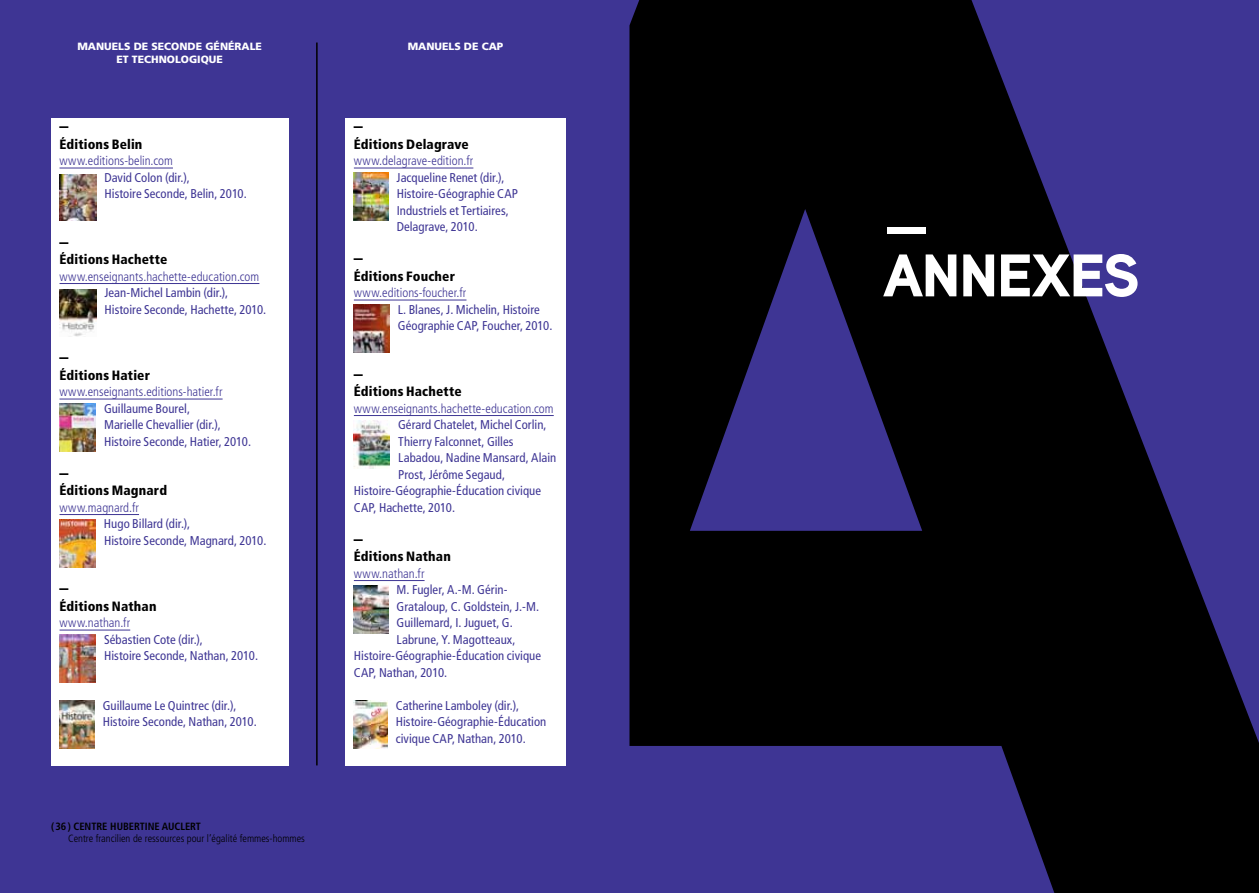
<style>
.page{position:relative;width:1259px;height:893px;background:#fff}
.page>*{position:absolute;margin:0;border:0;box-sizing:border-box;transform-origin:0 0}
.t1{font:900 60px/49.5px "Aaux Pro OT";letter-spacing:-.025em;color:#fff}
.t2{font:700 18px "Frutiger LT Std";color:#000}
.t3{font:900 condensed 13.5px "Frutiger LT Std";letter-spacing:.01em;color:#000}
.t4{font:condensed 12.75px/16.5px "Frutiger LT Std";color:#3e3594}
.t5{font:300 condensed 12.75px "Frutiger LT Std";color:#3e3594}
.t6{font:300 condensed 10.5px "Frutiger LT Std";color:#000}
.t7{font:900 10.5px/12.6px "Frutiger LT Std";color:#fff;text-align:center}
.t8{font:700 condensed 10.5px "Frutiger LT Std";color:#000}
</style>
<div class="page">
<div style="left:0;top:0;width:629px;height:893px;background:#3e3594"></div>
<div style="left:51px;top:118px;width:237px;height:647px;background:#fff"></div>
<hr style="left:60px;top:168px;width:113px;height:1px;background:#3e3594">
<hr style="left:60px;top:283px;width:199px;height:1px;background:#3e3594">
<hr style="left:60px;top:399px;width:163px;height:1px;background:#3e3594">
<hr style="left:60px;top:514px;width:79px;height:1px;background:#3e3594">
<hr style="left:60px;top:630px;width:70px;height:1px;background:#3e3594">
<img style="left:60px;top:174px;width:36px;height:47px">
<img style="left:60px;top:289px;width:36px;height:47px">
<img style="left:60px;top:404px;width:36px;height:48px">
<img style="left:60px;top:519px;width:35px;height:48px">
<img style="left:60px;top:635px;width:36px;height:48px">
<img style="left:60px;top:701px;width:34px;height:48px">
<div style="left:345px;top:118px;width:221px;height:647px;background:#fff"></div>
<hr style="left:354px;top:168px;width:119px;height:1px;background:#3e3594">
<hr style="left:354px;top:300px;width:112px;height:1px;background:#3e3594">
<hr style="left:354px;top:415px;width:200px;height:1px;background:#3e3594">
<hr style="left:354px;top:580px;width:70px;height:1px;background:#3e3594">
<img style="left:354px;top:173px;width:34px;height:48px">
<img style="left:354px;top:305px;width:35px;height:48px">
<img style="left:354px;top:420px;width:36px;height:48px">
<img style="left:354px;top:585px;width:34px;height:48px">
<img style="left:354px;top:701px;width:33px;height:48px">
<hr style="left:316px;top:43px;width:2px;height:722px;background:#000">
<svg style="left:629px;top:0;width:630px;height:893px;fill:#000"></svg>
<p class="t7" style="left:77px;top:40px;width:186px">MANUELS DE SECONDE GÉNÉRALE<br>ET TECHNOLOGIQUE</p>
<p class="t7" style="left:408px;top:40px;width:83px">MANUELS DE CAP</p>
<h2 class="t2" style="left:60px;top:115px;width:10px">–</h2>
<p class="t3" style="left:60px;top:136px;width:84px">Éditions Belin</p>
<p class="t5" style="left:60px;top:153px;width:115px">www.editions-belin.com</p>
<p class="t4" style="left:104px;top:169px;width:144px">David Colon (dir.),<br>Histoire Seconde, Belin, 2010.</p>
<h2 class="t2" style="left:60px;top:231px;width:10px">–</h2>
<p class="t3" style="left:60px;top:251px;width:109px">Éditions Hachette</p>
<p class="t5" style="left:60px;top:269px;width:201px">www.enseignants.hachette-education.com</p>
<p class="t4" style="left:104px;top:284px;width:163px">Jean-Michel Lambin (dir.),<br>Histoire Seconde, Hachette, 2010.</p>
<h2 class="t2" style="left:60px;top:346px;width:10px">–</h2>
<p class="t3" style="left:60px;top:367px;width:92px">Éditions Hatier</p>
<p class="t5" style="left:60px;top:384px;width:164px">www.enseignants.editions-hatier.fr</p>
<p class="t4" style="left:104px;top:400px;width:149px">Guillaume Bourel,<br>Marielle Chevallier (dir.),<br>Histoire Seconde, Hatier, 2010.</p>
<h2 class="t2" style="left:60px;top:462px;width:10px">–</h2>
<p class="t3" style="left:60px;top:482px;width:109px">Éditions Magnard</p>
<p class="t5" style="left:60px;top:500px;width:81px">www.magnard.fr</p>
<p class="t4" style="left:104px;top:515px;width:164px">Hugo Billard (dir.),<br>Histoire Seconde, Magnard, 2010.</p>
<h2 class="t2" style="left:60px;top:577px;width:10px">–</h2>
<p class="t3" style="left:60px;top:598px;width:98px">Éditions Nathan</p>
<p class="t5" style="left:60px;top:615px;width:72px">www.nathan.fr</p>
<p class="t4" style="left:104px;top:631px;width:156px">Sébastien Cote (dir.),<br>Histoire Seconde, Nathan, 2010.</p>
<p class="t4" style="left:103px;top:697px;width:156px">Guillaume Le Quintrec (dir.),<br>Histoire Seconde, Nathan, 2010.</p>
<p class="t8" style="left:51px;top:820px;width:151px">(36) CENTRE HUBERTINE AUCLERT</p>
<p class="t6" style="left:68px;top:832px;width:238px">Centre francilien de ressources pour l’égalité femmes-hommes</p>
<h2 class="t2" style="left:354px;top:115px;width:10px">–</h2>
<p class="t3" style="left:354px;top:136px;width:116px">Éditions Delagrave</p>
<p class="t5" style="left:354px;top:153px;width:121px">www.delagrave-edition.fr</p>
<p class="t4" style="left:397px;top:169px;width:123px">Jacqueline Renet (dir.),<br>Histoire-Géographie CAP<br>Industriels et Tertiaires,<br>Delagrave, 2010.</p>
<h2 class="t2" style="left:354px;top:247px;width:10px">–</h2>
<p class="t3" style="left:354px;top:268px;width:103px">Éditions Foucher</p>
<p class="t5" style="left:354px;top:285px;width:114px">www.editions-foucher.fr</p>
<p class="t4" style="left:398px;top:301px;width:156px">L. Blanes, J. Michelin, Histoire<br>Géographie CAP, Foucher, 2010.</p>
<h2 class="t2" style="left:354px;top:363px;width:10px">–</h2>
<p class="t3" style="left:354px;top:383px;width:109px">Éditions Hachette</p>
<p class="t5" style="left:354px;top:401px;width:201px">www.enseignants.hachette-education.com</p>
<p class="t4" style="left:398px;top:416px;width:150px">Gérard Chatelet, Michel Corlin,</p>
<p class="t4" style="left:398px;top:433px;width:117px">Thierry Falconnet, Gilles</p>
<p class="t4" style="left:398px;top:449px;width:160px">Labadou, Nadine Mansard, Alain</p>
<p class="t4" style="left:398px;top:466px;width:108px">Prost, Jérôme Segaud,</p>
<p class="t4" style="left:354px;top:482px;width:189px">Histoire-Géographie-éducation civique</p>
<p class="t4" style="left:354px;top:499px;width:103px">CAP, Hachette, 2010.</p>
<h2 class="t2" style="left:354px;top:528px;width:10px">–</h2>
<p class="t3" style="left:354px;top:548px;width:98px">Éditions Nathan</p>
<p class="t5" style="left:354px;top:566px;width:72px">www.nathan.fr</p>
<p class="t4" style="left:396px;top:581px;width:113px">M. Fugler, A.-M. Gérin-</p>
<p class="t4" style="left:397px;top:598px;width:144px">Grataloup, C. Goldstein, J.-M.</p>
<p class="t4" style="left:397px;top:614px;width:118px">Guillemard, I. Juguet, G.</p>
<p class="t4" style="left:397px;top:631px;width:121px">Labrune, Y. Magotteaux,</p>
<p class="t4" style="left:354px;top:647px;width:189px">Histoire-Géographie-Éducation civique</p>
<p class="t4" style="left:354px;top:664px;width:95px">CAP, Nathan, 2010.</p>
<p class="t4" style="left:396px;top:697px;width:152px">Catherine Lamboley (dir.),<br>Histoire-Géographie-Éducation civique CAP, Nathan, 2010.</p>
<h1 class="t1" style="left:883px;top:199px;width:258px">—<br>ANNEXES</h1>
</div>
